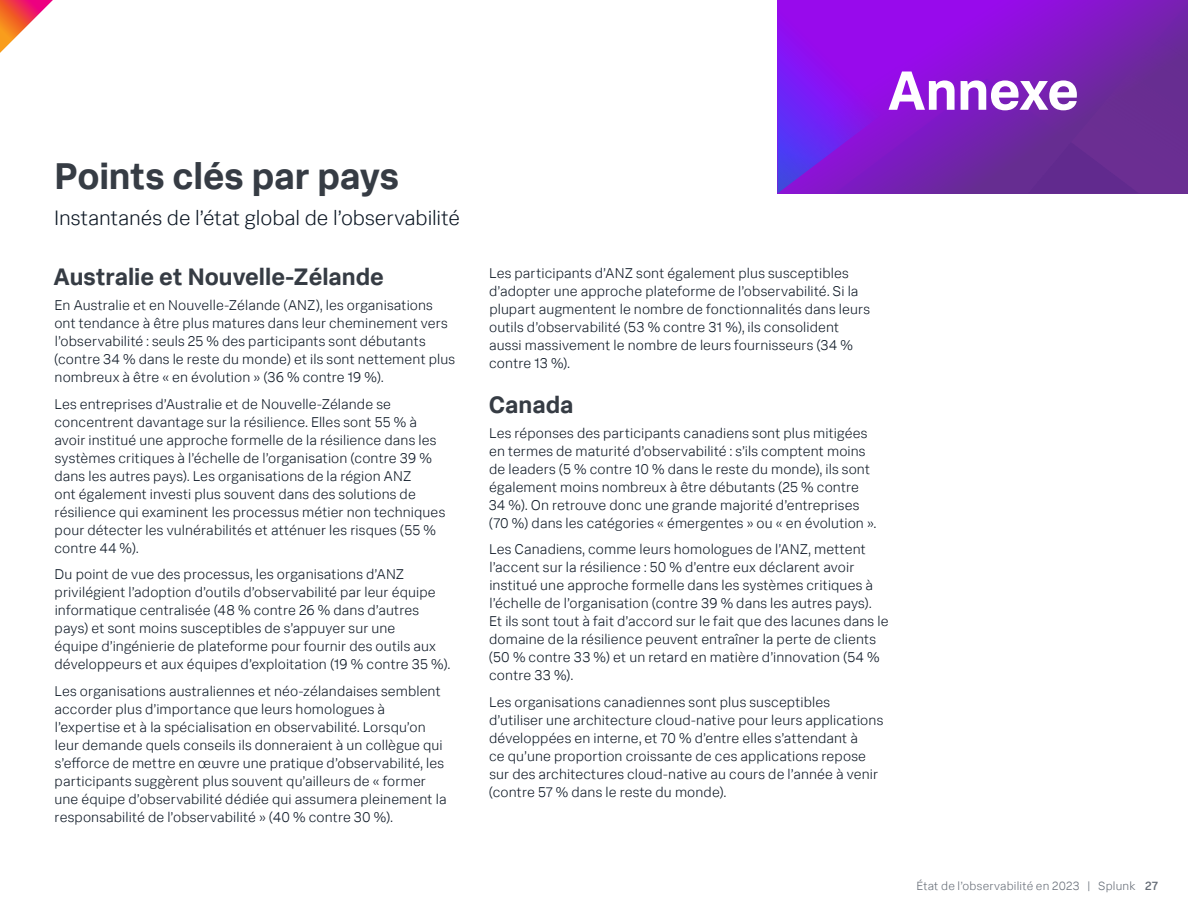
<style>
.page{position:relative;width:1188px;height:918px;background:#fff}
.page>*{position:absolute;margin:0;border:0;box-sizing:border-box;transform-origin:0 0}
.t1{font:700 55.5px "Splunk Data Sans Pro";letter-spacing:-.005em;color:#fff}
.t2{font:700 37.5px "Splunk Data Sans Pro";letter-spacing:-.005em;color:#363c44}
.t3{font:700 24px "Splunk Data Sans Pro";color:#363c44}
.t4{font:300 21px "Splunk Data Sans Pro";letter-spacing:-.005em;color:#0c1724}
.t5{font:300 14.25px/18px "Splunk Data Sans Pro";letter-spacing:.01em;color:#0c1724}
.t6{font:300 12px "Splunk Data Sans Pro";letter-spacing:.015em;color:#656c76}
.s1{font-weight:500}
</style>
<div class="page">
<svg style="left:0;top:0;width:53px;height:53px"></svg>
<svg style="left:778px;top:0;width:410px;height:193px;background:#7c1cc2"></svg>
<h2 class="t2" style="left:54px;top:153px;width:346px">Points clés par pays</h2>
<h3 class="t4" style="left:54px;top:205px;width:407px">Instantanés de l’état global de l’observabilité</h3>
<h3 class="t3" style="left:54px;top:262px;width:332px">Australie et Nouvelle-Zélande</h3>
<p class="t5" style="left:54px;top:296px;width:403px">En Australie et en Nouvelle-Zélande (ANZ), les organisations ont tendance à être plus matures dans leur cheminement vers l’observabilité : seuls 25 % des participants sont débutants (contre 34 % dans le reste du monde) et ils sont nettement plus nombreux à être « en évolution » (36 % contre 19 %).</p>
<p class="t5" style="left:54px;top:394px;width:392px">Les entreprises d’Australie et de Nouvelle-Zélande se concentrent davantage sur la résilience. Elles sont 55 % à avoir institué une approche formelle de la résilience dans les systèmes critiques à l’échelle de l’organisation (contre 39 % dans les autres pays). Les organisations de la région ANZ<br>ont également investi plus souvent dans des solutions de résilience qui examinent les processus métier non techniques pour détecter les vulnérabilités et atténuer les risques (55 % contre 44 %).</p>
<p class="t5" style="left:54px;top:565px;width:397px">Du point de vue des processus, les organisations d’ANZ privilégient l’adoption d’outils d’observabilité par leur équipe informatique centralisée (48 % contre 26 % dans d’autres pays) et sont moins susceptibles de s’appuyer sur une<br>équipe d’ingénierie de plateforme pour fournir des outils aux développeurs et aux équipes d’exploitation (19 % contre 35 %).</p>
<p class="t5" style="left:54px;top:682px;width:394px">Les organisations australiennes et néo-zélandaises semblent accorder plus d’importance que leurs homologues à l’expertise et à la spécialisation en observabilité. Lorsqu’on leur demande quels conseils ils donneraient à un collègue qui s’efforce de mettre en œuvre une pratique d’observabilité, les participants suggèrent plus souvent qu’ailleurs de « former une équipe d’observabilité dédiée qui assumera pleinement la responsabilité de l’observabilité » (40 % contre 30 %).</p>
<h1 class="t1" style="left:888px;top:56px;width:193px">Annexe</h1>
<p class="t5" style="left:489px;top:264px;width:382px">Les participants d’ANZ sont également plus susceptibles d’adopter une approche plateforme de l’observabilité. Si la plupart augmentent le nombre de fonctionnalités dans leurs outils d’observabilité (53 % contre 31 %), ils consolident aussi massivement le nombre de leurs fournisseurs (34 % contre 13 %).</p>
<h3 class="t3" style="left:489px;top:390px;width:86px">Canada</h3>
<p class="t5" style="left:489px;top:423px;width:389px">Les réponses des participants canadiens sont plus mitigées en termes de maturité d’observabilité : s’ils comptent moins de leaders (5 % contre 10 % dans le reste du monde), ils sont également moins nombreux à être débutants (25 % contre 34 %). On retrouve donc une grande majorité d’entreprises (70 %) dans les catégories « émergentes » ou « en évolution ».</p>
<p class="t5" style="left:489px;top:540px;width:401px">Les Canadiens, comme leurs homologues de l’ANZ, mettent l’accent sur la résilience : 50 % d’entre eux déclarent avoir institué une approche formelle dans les systèmes critiques à l’échelle de l’organisation (contre 39 % dans les autres pays).<br>Et ils sont tout à fait d’accord sur le fait que des lacunes dans le domaine de la résilience peuvent entraîner la perte de clients (50 % contre 33 %) et un retard en matière d’innovation (54 % contre 33 %).</p>
<p class="t5" style="left:489px;top:693px;width:396px">Les organisations canadiennes sont plus susceptibles d’utiliser une architecture cloud-native pour leurs applications développées en interne, et 70 % d’entre elles s’attendant à<br>ce qu’une proportion croissante de ces applications repose sur des architectures cloud-native au cours de l’année à venir (contre 57 % dans le reste du monde).</p>
<p class="t6" style="left:916px;top:879px;width:243px">État de l’observabilité en 2023 | Splunk <span class="s1">27</span></p>
</div>
